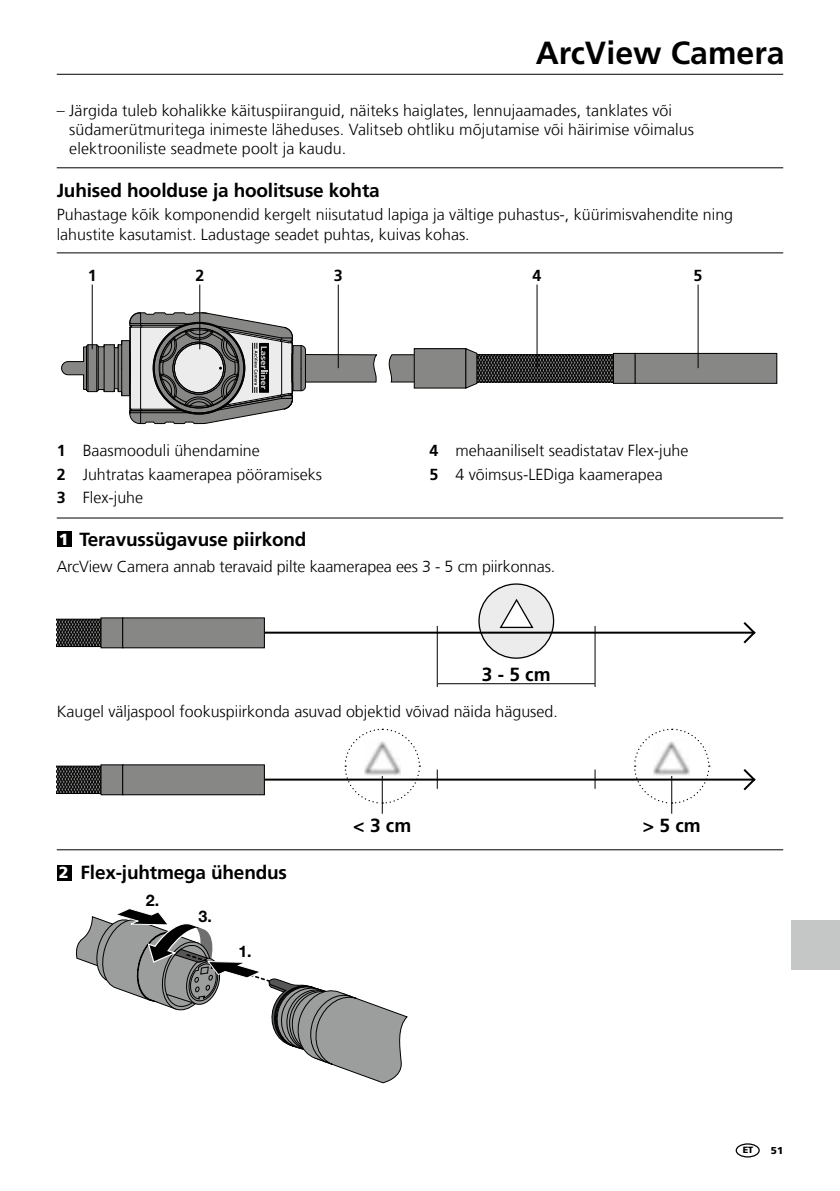
<style>
.page{position:relative;width:840px;height:1191px;background:#fff}
.page>*{position:absolute;margin:0;border:0;box-sizing:border-box;transform-origin:0 0}
.t1{font:700 32px "Frutiger LT Com";color:#000}
.t2{font:700 19px "Frutiger LT Com";letter-spacing:-.01em;color:#000}
.t3{font:300 16px/19.2px "Frutiger LT Com";color:#000}
.t4{font:700 16px "Helvetica Neue LT Pro";color:#000}
.t5{font:700 16px "Frutiger LT Com";color:#000}
.t6{font:900 10px "Frutiger LT Com";color:#000}
.t7{font:900 9px "Frutiger LT Com";color:#000}
.s1{font-weight:700}
.s2{font-weight:900;font-size:16px;color:#fff}
</style>
<div class="page">
<hr style="left:57px;top:74px;width:725px;height:1px;background:#000">
<hr style="left:57px;top:167px;width:725px;height:1px;background:#000">
<hr style="left:57px;top:252px;width:725px;height:1px;background:#000">
<svg style="left:388px;top:354px;width:26px;height:28px"></svg>
<div style="left:613px;top:353px;width:22px;height:30px;background:#878786"></div>
<div style="left:613px;top:353px;width:22px;height:30px;border:1px solid #000"></div>
<div style="left:634px;top:353px;width:142px;height:30px;background:#878786"></div>
<div style="left:634px;top:353px;width:142px;height:30px;border:1px solid #000"></div>
<div style="left:414px;top:349px;width:51px;height:39px;background:#878786"></div>
<div style="left:414px;top:348px;width:52px;height:40px;border:1px solid #000"></div>
<svg style="left:465px;top:348px;width:148px;height:40px"></svg>
<svg style="left:61px;top:312px;width:316px;height:112px"></svg>
<hr style="left:92px;top:284px;width:1px;height:65px;background:#000">
<hr style="left:199px;top:284px;width:1px;height:65px;background:#000">
<hr style="left:338px;top:284px;width:1px;height:84px;background:#000">
<hr style="left:536px;top:284px;width:1px;height:84px;background:#000">
<hr style="left:697px;top:284px;width:1px;height:84px;background:#000">
<hr style="left:57px;top:517px;width:725px;height:1px;background:#000">
<hr style="left:57px;top:849px;width:725px;height:1px;background:#000">
<div style="left:57px;top:531px;width:15px;height:16px;background:#000"></div>
<div style="left:57px;top:865px;width:15px;height:15px;background:#000"></div>
<svg style="left:75px;top:908px;width:332px;height:175px"></svg>
<div style="left:479px;top:584px;width:74px;height:74px;background:#ececed;border-radius:50%"></div>
<div style="left:478px;top:583px;width:76px;height:76px;border:1px solid #000;border-radius:50%"></div>
<svg style="left:499px;top:598px;width:35px;height:30px"></svg>
<hr style="left:213px;top:631px;width:539px;height:2px;background:#000">
<svg style="left:741px;top:622px;width:15px;height:22px"></svg>
<hr style="left:437px;top:683px;width:157px;height:1px;background:#000">
<hr style="left:436px;top:626px;width:1px;height:61px;background:#000">
<hr style="left:594px;top:626px;width:1px;height:61px;background:#000">
<svg style="left:57px;top:619px;width:44px;height:27px"></svg>
<div style="left:101px;top:618px;width:22px;height:30px;background:#878786"></div>
<div style="left:123px;top:618px;width:141px;height:30px;background:#878786"></div>
<div style="left:122px;top:617px;width:142px;height:31px;border:1px solid #000"></div>
<svg style="left:741px;top:769px;width:15px;height:22px"></svg>
<svg style="left:436px;top:769px;width:1px;height:20px"></svg>
<svg style="left:594px;top:769px;width:1px;height:20px"></svg>
<hr style="left:382px;top:759px;width:1px;height:54px;background:#000">
<hr style="left:213px;top:778px;width:540px;height:2px;background:#000">
<svg style="left:344px;top:728px;width:76px;height:76px"></svg>
<img style="left:364px;top:739px;width:36px;height:36px">
<hr style="left:671px;top:759px;width:1px;height:54px;background:#000">
<svg style="left:633px;top:728px;width:76px;height:76px"></svg>
<img style="left:653px;top:739px;width:36px;height:36px">
<svg style="left:57px;top:766px;width:44px;height:27px"></svg>
<div style="left:101px;top:765px;width:22px;height:29px;background:#878786"></div>
<div style="left:123px;top:765px;width:141px;height:29px;background:#878786"></div>
<div style="left:122px;top:764px;width:142px;height:31px;border:1px solid #000"></div>
<div style="left:735px;top:1143px;width:24px;height:14px;border:1px solid #000;border-radius:50%"></div>
<div style="left:791px;top:920px;width:48px;height:50px;background:#c5c6c6"></div>
<h1 class="t1" style="left:535px;top:34px;width:250px">ArcView Camera</h1>
<p class="t3" style="left:69px;top:100px;width:626px;text-indent:-12px">– Järgida tuleb kohalikke käituspiiranguid, näiteks haiglates, lennujaamades, tanklates või südamerütmuritega inimeste läheduses. Valitseb ohtliku mõjutamise või häirimise võimalus elektrooniliste seadmete poolt ja kaudu.</p>
<p class="t2" style="left:57px;top:179px;width:324px">Juhised hoolduse ja hoolitsuse kohta</p>
<p class="t3" style="left:57px;top:205px;width:677px">Puhastage kõik komponendid kergelt niisutatud lapiga ja vältige puhastus-, küürimisvahendite ning lahustite kasutamist. Ladustage seadet puhtas, kuivas kohas.</p>
<p class="t5" style="left:88px;top:265px;width:10px">1</p>
<p class="t5" style="left:195px;top:265px;width:10px">2</p>
<p class="t5" style="left:333px;top:265px;width:10px">3</p>
<p class="t5" style="left:532px;top:265px;width:10px">4</p>
<p class="t5" style="left:693px;top:265px;width:10px">5</p>
<p class="t3" style="left:57px;top:439px;width:267px;line-height:23.4px"><span class="s1">1</span> Baasmooduli ühendamine<br><span class="s1">2</span> Juhtratas kaamerapea pööramiseks<br><span class="s1">3</span> Flex-juhe</p>
<p class="t3" style="left:429px;top:439px;width:260px;line-height:23.4px"><span class="s1">4</span> mehaaniliselt seadistatav Flex-juhe<br><span class="s1">5</span> 4 võimsus-LEDiga kaamerapea</p>
<p class="t2" style="left:59px;top:528px;width:249px"><span class="s2">1</span> Teravussügavuse piirkond</p>
<p class="t3" style="left:57px;top:556px;width:499px">ArcView Camera annab teravaid pilte kaamerapea ees 3 - 5 cm piirkonnas.</p>
<p class="t2" style="left:481px;top:663px;width:70px">3 - 5 cm</p>
<p class="t3" style="left:57px;top:702px;width:502px">Kaugel väljaspool fookuspiirkonda asuvad objektid võivad näida hägused.</p>
<p class="t2" style="left:59px;top:861px;width:230px"><span class="s2">2</span> Flex-juhtmega ühendus</p>
<p class="t4" style="left:146px;top:890px;width:15px">2.</p>
<p class="t4" style="left:198px;top:906px;width:15px">3.</p>
<p class="t4" style="left:238px;top:941px;width:15px">1.</p>
<p class="t2" style="left:353px;top:813px;width:59px">&lt; 3 cm</p>
<p class="t2" style="left:642px;top:813px;width:59px">&gt; 5 cm</p>
<p class="t7" style="left:742px;top:1144px;width:12px">ET</p>
<p class="t6" style="left:770px;top:1144px;width:14px">51</p>
</div>
